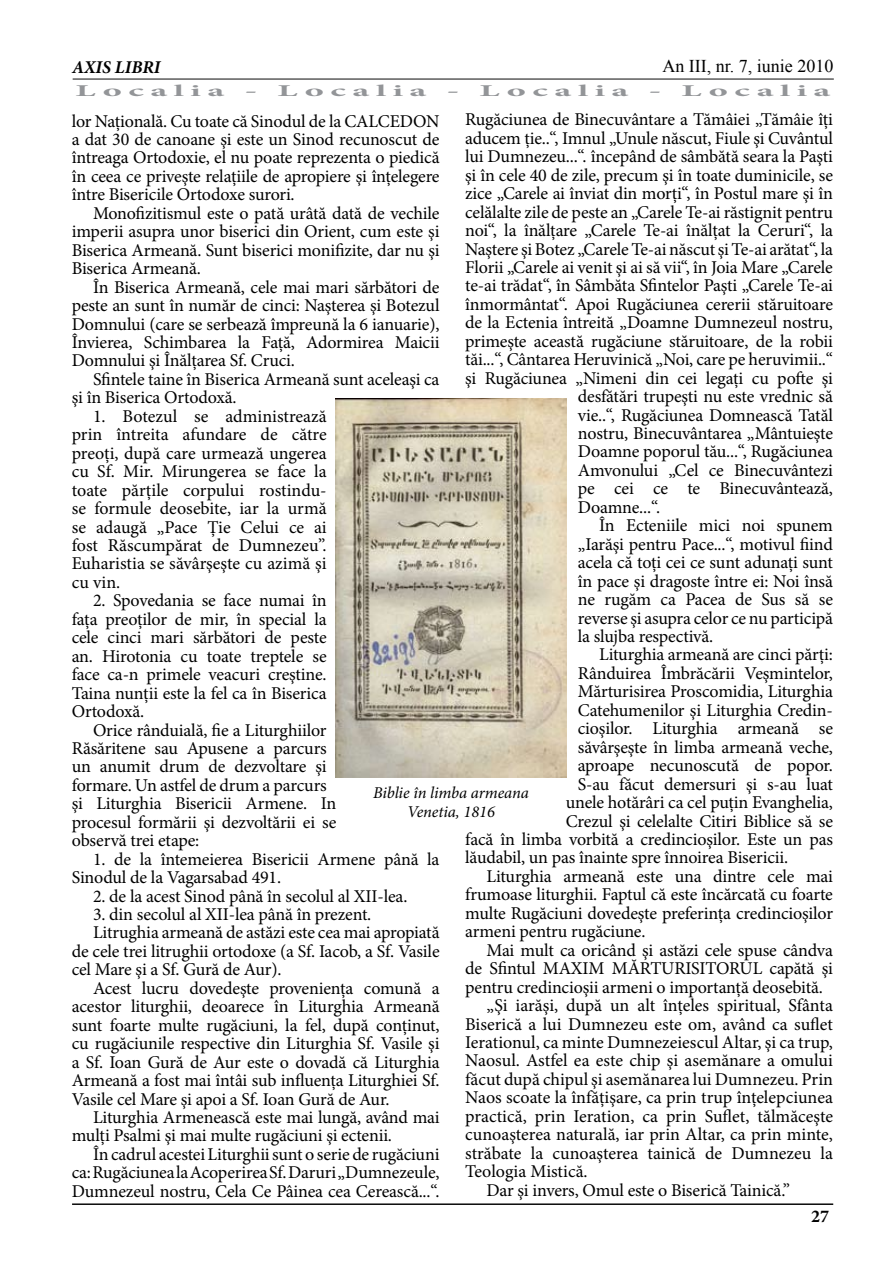
<style>
.page{position:relative;width:893px;height:1263px;background:#fff}
.page>*{position:absolute;margin:0;border:0;box-sizing:border-box;transform-origin:0 0}
.t1{font:18px/18.5px "Minion Pro";letter-spacing:-.01em;color:#000;text-align:justify}
.t2{font:18px "Times New Roman";color:#000}
.t3{font:italic 700 18px "Minion Pro";color:#000}
.t4{font:700 18px "Minion Pro";color:#000}
.t5{font:italic 16.5px/19.8px "Minion Pro";letter-spacing:-.005em;color:#000;text-align:center}
.t6{font:700 16.5px "Minion Pro";letter-spacing:.18em;color:#939598;scale:2.21 1}
</style>
<div class="page">
<hr style="left:73px;top:79px;width:761px;height:1px;background:#000">
<hr style="left:72px;top:1203px;width:761px;height:2px;background:#000">
<img style="left:335px;top:399px;width:231px;height:378px">
<p class="t3" style="left:72px;top:54px;width:90px">AXIS LIBRI</p>
<p class="t2" style="left:662px;top:54px;width:172px">An III, nr. 7, iunie 2010</p>
<p class="t6" style="left:75px;top:79px;width:343px">Localia - Localia - Localia - Localia</p>
<p class="t1" style="left:72px;top:112px;width:369px">lor Naţională. Cu toate că Sinodul de la CALCEDON a dat 30 de canoane şi este un Sinod recunoscut de întreaga Ortodoxie, el nu poate reprezenta o piedică în ceea ce priveşte relaţiile de apropiere şi înţelegere între Bisericile Ortodoxe surori.</p>
<p class="t1" style="left:72px;top:204px;width:369px;text-indent:21px">Monofizitismul este o pată urâtă dată de vechile imperii asupra unor biserici din Orient, cum este şi Biserica Armeană. Sunt biserici monifizite, dar nu şi Biserica Armeană.</p>
<p class="t1" style="left:72px;top:278px;width:369px;text-indent:21px">În Biserica Armeană, cele mai mari sărbători de peste an sunt în număr de cinci: Naşterea şi Botezul Domnului (care se serbează împreună la 6 ianuarie), Învierea, Schimbarea la Faţă, Adormirea Maicii Domnului şi Înălţarea Sf. Cruci.</p>
<p class="t1" style="left:72px;top:370px;width:369px;text-indent:21px">Sfintele taine în Biserica Armeană sunt aceleaşi ca şi în Biserica Ortodoxă.</p>
<p class="t1" style="left:72px;top:407px;width:256px;text-indent:21px">1. Botezul se administrează prin întreita afundare de către preoţi, după care urmează ungerea cu Sf. Mir. Mirungerea se face la toate părţile corpului rostindu&shy;se formule deosebite, iar la urmă se adaugă „Pace Ţie Celui ce ai fost Răscumpărat de Dumnezeu”.<br>Euharistia se săvârşeşte cu azimă şi cu vin.</p>
<p class="t1" style="left:72px;top:591px;width:256px;text-indent:21px">2. Spovedania se face numai în faţa preoţilor de mir, în special la cele cinci mari sărbători de peste an. Hirotonia cu toate treptele se face ca-n primele veacuri creştine.<br>Taina nunţii este la fel ca în Biserica Ortodoxă.</p>
<p class="t1" style="left:72px;top:721px;width:266px;text-align:left;text-indent:21px">Orice rânduială, fie a Liturghiilor<br>Răsăritene sau Apusene a parcurs un anumit drum de dezvoltare şi formare. Un astfel de drum a parcurs şi Liturghia Bisericii Armene. In procesul formării şi dezvoltării ei se observă trei etape:</p>
<p class="t1" style="left:72px;top:850px;width:369px;text-indent:21px">1. de la întemeierea Bisericii Armene până la<br>Sinodul de la Vagarsabad 491.</p>
<p class="t1" style="left:93px;top:887px;width:316px">2. de la acest Sinod până în secolul al XII-lea.</p>
<p class="t1" style="left:93px;top:905px;width:280px">3. din secolul al XII-lea până în prezent.</p>
<p class="t1" style="left:93px;top:923px;width:348px">Litrughia armeană de astăzi este cea mai apropiată</p>
<p class="t1" style="left:72px;top:942px;width:369px">de cele trei litrughii ortodoxe (a Sf. Iacob, a Sf. Vasile</p>
<p class="t1" style="left:72px;top:960px;width:211px">cel Mare şi a Sf. Gură de Aur).</p>
<p class="t1" style="left:93px;top:979px;width:348px">Acest lucru dovedeşte provenienţa comună a</p>
<p class="t1" style="left:72px;top:997px;width:369px">acestor liturghii, deoarece în Liturghia Armeană</p>
<p class="t1" style="left:72px;top:1016px;width:369px">sunt foarte multe rugăciuni, la fel, după conţinut,</p>
<p class="t1" style="left:72px;top:1034px;width:369px">cu rugăciunile respective din Liturghia Sf. Vasile şi</p>
<p class="t1" style="left:72px;top:1053px;width:369px">a Sf. Ioan Gură de Aur este o dovadă că Liturghia</p>
<p class="t1" style="left:72px;top:1071px;width:369px">Armeană a fost mai întâi sub influenţa Liturghiei Sf.</p>
<p class="t1" style="left:72px;top:1090px;width:319px">Vasile cel Mare şi apoi a Sf. Ioan Gură de Aur.</p>
<p class="t1" style="left:93px;top:1108px;width:348px">Liturghia Armenească este mai lungă, având mai</p>
<p class="t1" style="left:72px;top:1126px;width:322px">mulţi Psalmi şi mai multe rugăciuni şi ectenii.</p>
<p class="t1" style="left:93px;top:1145px;width:348px">În cadrul acestei Liturghii sunt o serie de rugăciuni</p>
<p class="t1" style="left:72px;top:1163px;width:369px">ca: Rugăciunea la Acoperirea Sf. Daruri „Dumnezeule,</p>
<p class="t1" style="left:72px;top:1182px;width:369px">Dumnezeul nostru, Cela Ce Pâinea cea Cerească...“.</p>
<p class="t1" style="left:465px;top:110px;width:369px">Rugăciunea de Binecuvântare a Tămâiei „Tămâie îţi</p>
<p class="t1" style="left:465px;top:129px;width:369px">aducem ţie..“, Imnul „Unule născut, Fiule şi Cuvântul</p>
<p class="t1" style="left:465px;top:147px;width:369px">lui Dumnezeu...“. începând de sâmbătă seara la Paşti</p>
<p class="t1" style="left:465px;top:166px;width:369px">şi în cele 40 de zile, precum şi în toate duminicile, se</p>
<p class="t1" style="left:465px;top:184px;width:369px">zice „Carele ai înviat din morţi“, în Postul mare şi în</p>
<p class="t1" style="left:465px;top:203px;width:369px">celălalte zile de peste an „Carele Te-ai răstignit pentru</p>
<p class="t1" style="left:465px;top:221px;width:369px">noi“, la înălţare „Carele Te-ai înălţat la Ceruri“, la</p>
<p class="t1" style="left:465px;top:240px;width:369px">Naştere şi Botez „Carele Te-ai născut şi Te-ai arătat“, la</p>
<p class="t1" style="left:465px;top:258px;width:369px">Florii „Carele ai venit şi ai să vii“, în Joia Mare „Carele</p>
<p class="t1" style="left:465px;top:277px;width:369px">te-ai trădat“, în Sâmbăta Sfintelor Paşti „Carele Te-ai</p>
<p class="t1" style="left:465px;top:295px;width:369px">înmormântat“. Apoi Rugăciunea cererii stăruitoare</p>
<p class="t1" style="left:465px;top:313px;width:369px">de la Ectenia întreită „Doamne Dumnezeul nostru,</p>
<p class="t1" style="left:465px;top:332px;width:369px">primeşte această rugăciune stăruitoare, de la robii</p>
<p class="t1" style="left:465px;top:350px;width:369px">tăi...“, Cântarea Heruvinică „Noi, care pe heruvimii..“</p>
<p class="t1" style="left:465px;top:369px;width:369px">şi Rugăciunea „Nimeni din cei legaţi cu pofte şi</p>
<p class="t1" style="left:578px;top:387px;width:257px">desfătări trupeşti nu este vrednic să</p>
<p class="t1" style="left:578px;top:406px;width:257px">vie..“, Rugăciunea Domnească Tatăl</p>
<p class="t1" style="left:578px;top:424px;width:257px">nostru, Binecuvântarea „Mântuieşte</p>
<p class="t1" style="left:578px;top:443px;width:257px">Doamne poporul tău...“, Rugăciunea</p>
<p class="t1" style="left:578px;top:461px;width:257px">Amvonului „Cel ce Binecuvântezi</p>
<p class="t1" style="left:578px;top:479px;width:257px">pe cei ce te Binecuvântează,</p>
<p class="t1" style="left:578px;top:498px;width:84px">Doamne...“.</p>
<p class="t1" style="left:599px;top:516px;width:235px">În Ecteniile mici noi spunem</p>
<p class="t1" style="left:578px;top:535px;width:257px">„Iarăşi pentru Pace...“, motivul fiind</p>
<p class="t1" style="left:578px;top:553px;width:257px">acela că toţi cei ce sunt adunaţi sunt</p>
<p class="t1" style="left:578px;top:572px;width:257px">în pace şi dragoste între ei: Noi însă</p>
<p class="t1" style="left:578px;top:590px;width:257px">ne rugăm ca Pacea de Sus să se</p>
<p class="t1" style="left:578px;top:609px;width:257px">reverse şi asupra celor ce nu participă</p>
<p class="t1" style="left:578px;top:627px;width:137px">la slujba respectivă.</p>
<p class="t1" style="left:599px;top:646px;width:235px">Liturghia armeană are cinci părţi:</p>
<p class="t1" style="left:578px;top:664px;width:257px">Rânduirea Îmbrăcării Veşmintelor,</p>
<p class="t1" style="left:578px;top:682px;width:257px">Mărturisirea Proscomidia, Liturghia</p>
<p class="t1" style="left:578px;top:701px;width:255px">Catehumenilor şi Liturghia Credin-</p>
<p class="t1" style="left:578px;top:719px;width:257px">cioşilor. Liturghia armeană se</p>
<p class="t1" style="left:578px;top:738px;width:257px">săvârşeşte în limba armeană veche,</p>
<p class="t1" style="left:578px;top:756px;width:257px">aproape necunoscută de popor.</p>
<p class="t1" style="left:578px;top:775px;width:257px">S-au făcut demersuri şi s-au luat</p>
<p class="t1" style="left:566px;top:793px;width:269px">unele hotărâri ca cel puţin Evanghelia,</p>
<p class="t1" style="left:566px;top:812px;width:269px">Crezul şi celelalte Citiri Biblice să se</p>
<p class="t1" style="left:465px;top:830px;width:369px">facă în limba vorbită a credincioşilor. Este un pas</p>
<p class="t1" style="left:465px;top:848px;width:325px">lăudabil, un pas înainte spre înnoirea Bisericii.</p>
<p class="t1" style="left:486px;top:867px;width:348px">Liturghia armeană este una dintre cele mai</p>
<p class="t1" style="left:465px;top:885px;width:369px">frumoase liturghii. Faptul că este încărcată cu foarte</p>
<p class="t1" style="left:465px;top:904px;width:369px">multe Rugăciuni dovedeşte preferinţa credincioşilor</p>
<p class="t1" style="left:465px;top:922px;width:182px">armeni pentru rugăciune.</p>
<p class="t1" style="left:486px;top:941px;width:348px">Mai mult ca oricând şi astăzi cele spuse cândva</p>
<p class="t1" style="left:465px;top:959px;width:369px">de Sfintul MAXIM MĂRTURISITORUL capătă şi</p>
<p class="t1" style="left:465px;top:978px;width:359px">pentru credincioşii armeni o importanţă deosebită.</p>
<p class="t1" style="left:486px;top:996px;width:348px">„Şi iarăşi, după un alt înţeles spiritual, Sfânta</p>
<p class="t1" style="left:465px;top:1015px;width:369px">Biserică a lui Dumnezeu este om, având ca suflet</p>
<p class="t1" style="left:465px;top:1033px;width:369px">Ierationul, ca minte Dumnezeiescul Altar, şi ca trup,</p>
<p class="t1" style="left:465px;top:1051px;width:369px">Naosul. Astfel ea este chip şi asemănare a omului</p>
<p class="t1" style="left:465px;top:1070px;width:369px">făcut după chipul şi asemănarea lui Dumnezeu. Prin</p>
<p class="t1" style="left:465px;top:1088px;width:369px">Naos scoate la înfăţişare, ca prin trup înţelepciunea</p>
<p class="t1" style="left:465px;top:1107px;width:369px">practică, prin Ieration, ca prin Suflet, tălmăceşte</p>
<p class="t1" style="left:465px;top:1125px;width:369px">cunoaşterea naturală, iar prin Altar, ca prin minte,</p>
<p class="t1" style="left:465px;top:1144px;width:369px">străbate la cunoaşterea tainică de Dumnezeu la</p>
<p class="t1" style="left:465px;top:1162px;width:124px">Teologia Mistică.</p>
<p class="t1" style="left:486px;top:1181px;width:305px">Dar şi invers, Omul este o Biserică Tainică.”</p>
<p class="t5" style="left:373px;top:782px;width:157px">Biblie în limba armeana<br>Venetia, 1816</p>
<p class="t4" style="left:811px;top:1203px;width:19px">27</p>
</div>
